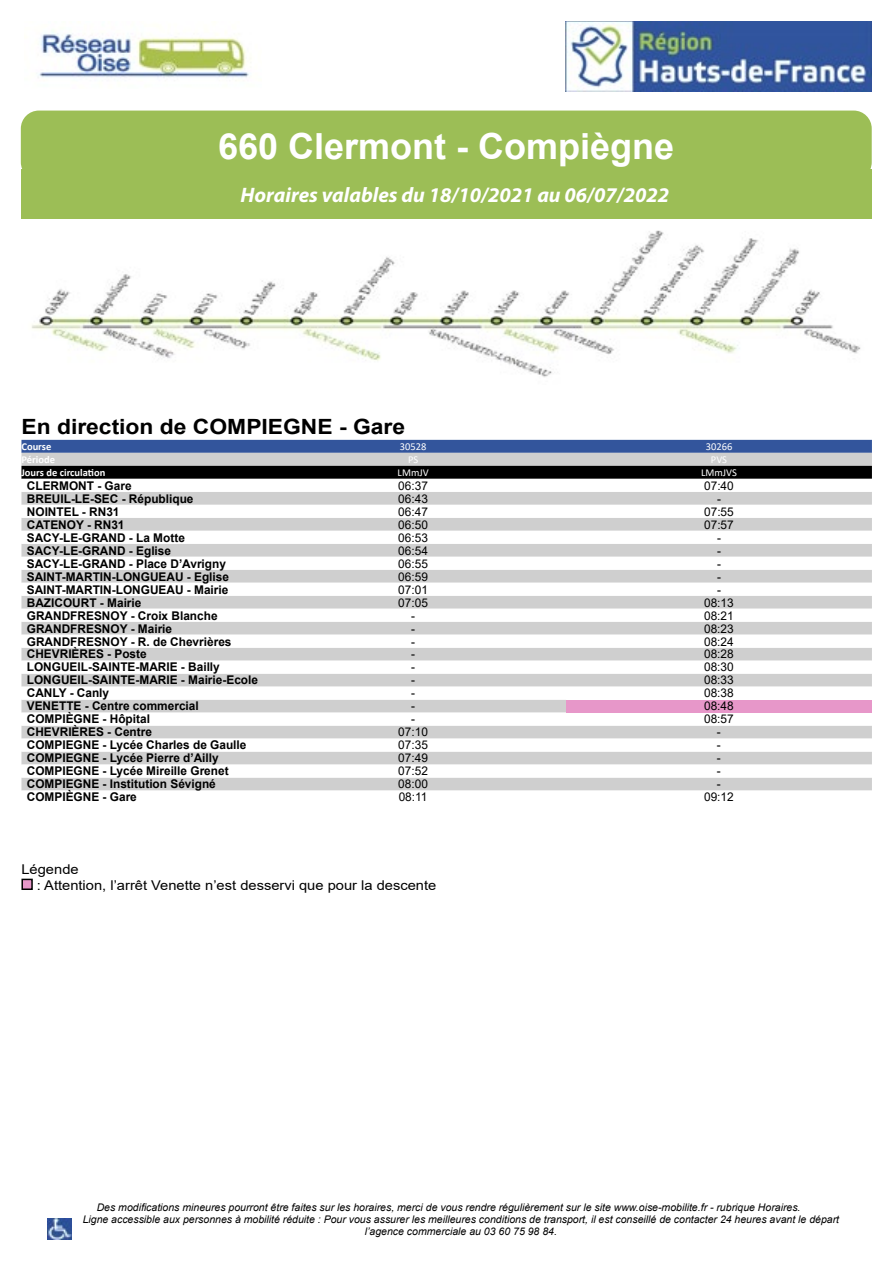
<style>
.page{position:relative;width:893px;height:1263px;background:#fff}
.page>*{position:absolute;margin:0;border:0;box-sizing:border-box;transform-origin:0 0}
.t1{font:700 36px "Arial";color:#fff}
.t2{font:italic 700 21px "Myriad Pro";color:#fff}
.t3{font:700 21px "Arial";color:#000;scale:1.09 1}
.t4{font:13.5px/16.2px "Arial";color:#000;scale:1.09 1}
.t5{font:700 12px "Arial";color:#000}
.t6{font:12px "Arial";color:#000}
.t7{font:italic 10.5px/11.6px "Arial";color:#000}
.t8{font:700 10.5px "Calibri";color:#fff}
.t9{font:10.5px "Calibri";color:#fff}
</style>
<div class="page">
<div style="left:21px;top:170px;width:851px;height:49px;background:#9cbe56"></div>
<div style="left:21px;top:111px;width:851px;height:69px;background:#9cbe56;border-radius:18px"></div>
<img style="left:39px;top:30px;width:212px;height:48px">
<img style="left:566px;top:21px;width:306px;height:70px">
<svg style="left:21px;top:440px;width:851px;height:13px;background:#37589d"></svg>
<svg style="left:21px;top:453px;width:851px;height:13px;background:#ccc"></svg>
<svg style="left:21px;top:466px;width:851px;height:13px;background:#060606"></svg>
<svg style="left:21px;top:492px;width:851px;height:299px"></svg>
<div style="left:566px;top:700px;width:306px;height:13px;background:#e797c9"></div>
<div style="left:22px;top:879px;width:10px;height:10px;background:#e797c9"></div>
<div style="left:21px;top:879px;width:12px;height:11px;border:2px solid #000"></div>
<img style="left:48px;top:1218px;width:23px;height:21px">
<img style="left:31px;top:230px;width:830px;height:147px">
<h1 class="t1" style="left:218px;top:120px;width:458px">660 Clermont - Compiègne</h1>
<h2 class="t2" style="left:240px;top:181px;width:430px">Horaires valables du 18/10/2021 au 06/07/2022</h2>
<h2 class="t3" style="left:21px;top:412px;width:353px">En direction de COMPIEGNE - Gare</h2>
<p class="t8" style="left:21px;top:439px;width:31px">Course</p>
<p class="t9" style="left:400px;top:439px;width:28px">30528</p>
<p class="t9" style="left:706px;top:439px;width:28px">30266</p>
<p class="t8" style="left:21px;top:452px;width:35px">Période</p>
<p class="t9" style="left:408px;top:452px;width:12px">PS</p>
<p class="t9" style="left:711px;top:452px;width:18px">PVS</p>
<p class="t8" style="left:21px;top:465px;width:85px">Jours de circulation</p>
<p class="t9" style="left:398px;top:465px;width:33px">LMmJV</p>
<p class="t9" style="left:701px;top:465px;width:37px">LMmJVS</p>
<p class="t5" style="left:27px;top:477px;width:106px">CLERMONT - Gare</p>
<p class="t6" style="left:398px;top:477px;width:31px">06:37</p>
<p class="t6" style="left:704px;top:477px;width:31px">07:40</p>
<p class="t5" style="left:27px;top:490px;width:168px">BREUIL-LE-SEC - République</p>
<p class="t6" style="left:398px;top:490px;width:31px">06:43</p>
<p class="t6" style="left:717px;top:490px;width:5px">-</p>
<p class="t5" style="left:27px;top:503px;width:94px">NOINTEL - RN31</p>
<p class="t6" style="left:398px;top:503px;width:31px">06:47</p>
<p class="t6" style="left:704px;top:503px;width:31px">07:55</p>
<p class="t5" style="left:27px;top:516px;width:99px">CATENOY - RN31</p>
<p class="t6" style="left:398px;top:516px;width:31px">06:50</p>
<p class="t6" style="left:704px;top:516px;width:31px">07:57</p>
<p class="t5" style="left:27px;top:529px;width:160px">SACY-LE-GRAND - La Motte</p>
<p class="t6" style="left:398px;top:529px;width:31px">06:53</p>
<p class="t6" style="left:717px;top:529px;width:5px">-</p>
<p class="t5" style="left:27px;top:542px;width:146px">SACY-LE-GRAND - Eglise</p>
<p class="t6" style="left:398px;top:542px;width:31px">06:54</p>
<p class="t6" style="left:717px;top:542px;width:5px">-</p>
<p class="t5" style="left:27px;top:555px;width:201px">SACY-LE-GRAND - Place D’Avrigny</p>
<p class="t6" style="left:398px;top:555px;width:31px">06:55</p>
<p class="t6" style="left:717px;top:555px;width:5px">-</p>
<p class="t5" style="left:27px;top:568px;width:204px">SAINT-MARTIN-LONGUEAU - Eglise</p>
<p class="t6" style="left:398px;top:568px;width:31px">06:59</p>
<p class="t6" style="left:717px;top:568px;width:5px">-</p>
<p class="t5" style="left:27px;top:581px;width:203px">SAINT-MARTIN-LONGUEAU - Mairie</p>
<p class="t6" style="left:398px;top:581px;width:31px">07:01</p>
<p class="t6" style="left:717px;top:581px;width:5px">-</p>
<p class="t5" style="left:27px;top:594px;width:116px">BAZICOURT - Mairie</p>
<p class="t6" style="left:398px;top:594px;width:31px">07:05</p>
<p class="t6" style="left:704px;top:594px;width:31px">08:13</p>
<p class="t5" style="left:27px;top:607px;width:192px">GRANDFRESNOY - Croix Blanche</p>
<p class="t6" style="left:411px;top:607px;width:5px">-</p>
<p class="t6" style="left:704px;top:607px;width:31px">08:21</p>
<p class="t5" style="left:27px;top:620px;width:147px">GRANDFRESNOY - Mairie</p>
<p class="t6" style="left:411px;top:620px;width:5px">-</p>
<p class="t6" style="left:704px;top:620px;width:31px">08:23</p>
<p class="t5" style="left:27px;top:633px;width:206px">GRANDFRESNOY - R. de Chevrières</p>
<p class="t6" style="left:411px;top:633px;width:5px">-</p>
<p class="t6" style="left:704px;top:633px;width:31px">08:24</p>
<p class="t5" style="left:27px;top:646px;width:121px">CHEVRIÈRES - Poste</p>
<p class="t6" style="left:411px;top:646px;width:5px">-</p>
<p class="t6" style="left:704px;top:646px;width:31px">08:28</p>
<p class="t5" style="left:27px;top:659px;width:194px">LONGUEIL-SAINTE-MARIE - Bailly</p>
<p class="t6" style="left:411px;top:659px;width:5px">-</p>
<p class="t6" style="left:704px;top:659px;width:31px">08:30</p>
<p class="t5" style="left:27px;top:672px;width:233px">LONGUEIL-SAINTE-MARIE - Mairie-Ecole</p>
<p class="t6" style="left:411px;top:672px;width:5px">-</p>
<p class="t6" style="left:704px;top:672px;width:31px">08:33</p>
<p class="t5" style="left:27px;top:685px;width:84px">CANLY - Canly</p>
<p class="t6" style="left:411px;top:685px;width:5px">-</p>
<p class="t6" style="left:704px;top:685px;width:31px">08:38</p>
<p class="t5" style="left:27px;top:698px;width:173px">VENETTE - Centre commercial</p>
<p class="t6" style="left:411px;top:698px;width:5px">-</p>
<p class="t6" style="left:704px;top:698px;width:31px">08:48</p>
<p class="t5" style="left:27px;top:711px;width:125px">COMPIÈGNE - Hôpital</p>
<p class="t6" style="left:411px;top:711px;width:5px">-</p>
<p class="t6" style="left:704px;top:711px;width:31px">08:57</p>
<p class="t5" style="left:27px;top:724px;width:127px">CHEVRIÈRES - Centre</p>
<p class="t6" style="left:398px;top:724px;width:31px">07:10</p>
<p class="t6" style="left:717px;top:724px;width:5px">-</p>
<p class="t5" style="left:27px;top:737px;width:221px">COMPIEGNE - Lycée Charles de Gaulle</p>
<p class="t6" style="left:398px;top:737px;width:31px">07:35</p>
<p class="t6" style="left:717px;top:737px;width:5px">-</p>
<p class="t5" style="left:27px;top:750px;width:193px">COMPIEGNE - Lycée Pierre d’Ailly</p>
<p class="t6" style="left:398px;top:750px;width:31px">07:49</p>
<p class="t6" style="left:717px;top:750px;width:5px">-</p>
<p class="t5" style="left:27px;top:763px;width:203px">COMPIEGNE - Lycée Mireille Grenet</p>
<p class="t6" style="left:398px;top:763px;width:31px">07:52</p>
<p class="t6" style="left:717px;top:763px;width:5px">-</p>
<p class="t5" style="left:27px;top:776px;width:191px">COMPIEGNE - Institution Sévigné</p>
<p class="t6" style="left:398px;top:776px;width:31px">08:00</p>
<p class="t6" style="left:717px;top:776px;width:5px">-</p>
<p class="t5" style="left:27px;top:789px;width:112px">COMPIÈGNE - Gare</p>
<p class="t6" style="left:399px;top:789px;width:30px">08:11</p>
<p class="t6" style="left:704px;top:789px;width:31px">09:12</p>
<p class="t4" style="left:37px;top:861px;width:368px;text-indent:-15px">Légende<br>: Attention, l’arrêt Venette n’est desservi que pour la descente</p>
<p class="t7" style="left:83px;top:1202px;width:758px;text-indent:14px">Des modifications mineures pourront être faites sur les horaires, merci de vous rendre régulièrement sur le site www.oise-mobilite.fr - rubrique Horaires.<br>Ligne accessible aux personnes à mobilité réduite : Pour vous assurer les meilleures conditions de transport, il est conseillé de contacter 24 heures avant le départ</p>
<p class="t7" style="left:365px;top:1226px;width:194px">l’agence commerciale au 03 60 75 98 84.</p>
</div>
